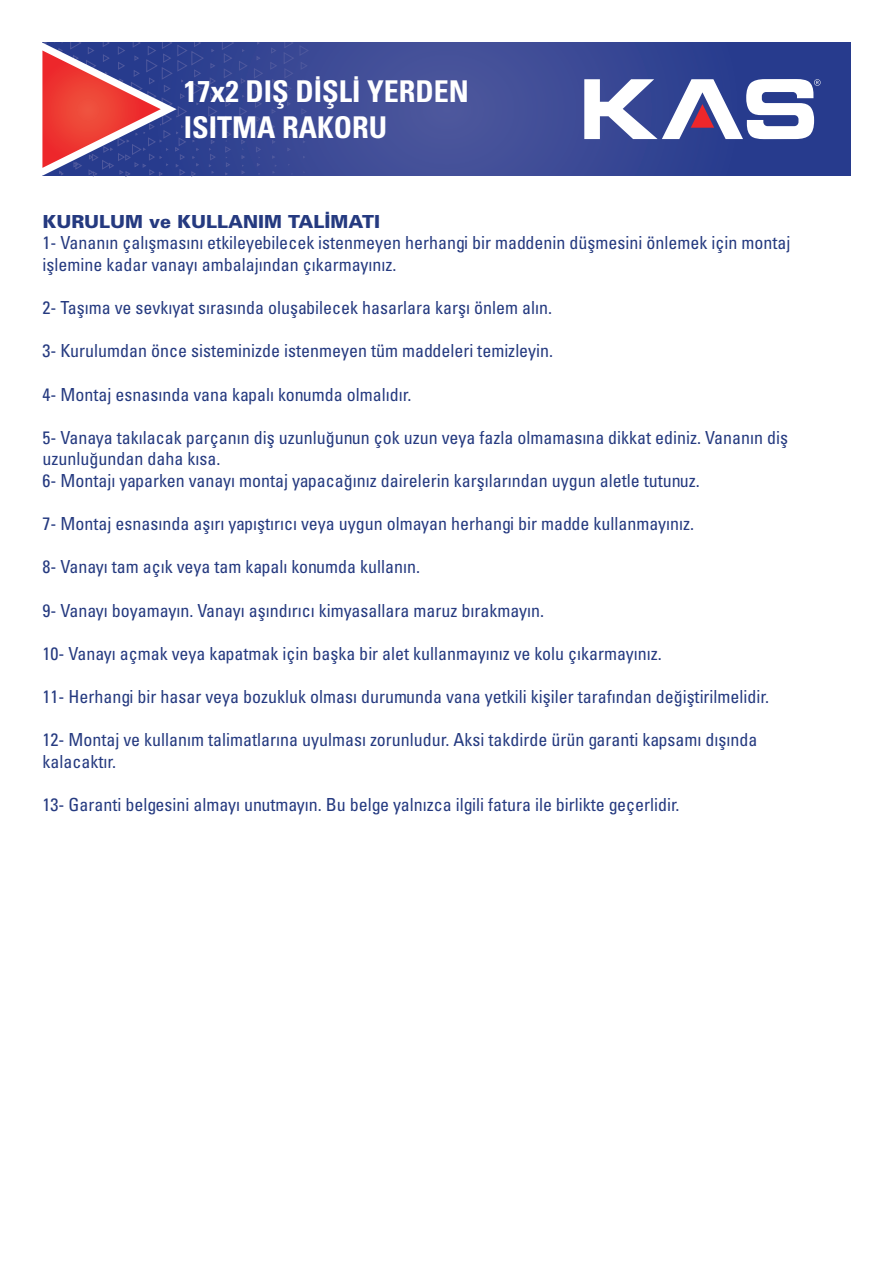
<style>
.page{position:relative;width:893px;height:1263px;background:#fff}
.page>*{position:absolute;margin:0;border:0;box-sizing:border-box;transform-origin:0 0}
.t1{font:30px/36px "Univers Cond Bd Tr";color:#fff}
.t2{font:18px/21.6px "Univers Condensed Tr";color:#253a80}
.t3{font:18px "Univers Black Tr";color:#253a80}
</style>
<div class="page">
<svg style="left:247px;top:43px;width:603px;height:133px;background:#3a4995"></svg>
<svg style="left:256px;top:131px;width:5px;height:6px"></svg>
<svg style="left:256px;top:117px;width:5px;height:5px"></svg>
<svg style="left:255px;top:100px;width:7px;height:8px"></svg>
<svg style="left:255px;top:85px;width:7px;height:8px"></svg>
<svg style="left:254px;top:68px;width:9px;height:11px"></svg>
<svg style="left:257px;top:56px;width:3px;height:4px"></svg>
<svg style="left:272px;top:140px;width:3px;height:4px"></svg>
<svg style="left:272px;top:109px;width:4px;height:5px"></svg>
<svg style="left:271px;top:94px;width:5px;height:5px"></svg>
<svg style="left:272px;top:79px;width:3px;height:4px"></svg>
<svg style="left:270px;top:62px;width:7px;height:8px"></svg>
<svg style="left:271px;top:48px;width:5px;height:5px"></svg>
<svg style="left:287px;top:148px;width:4px;height:3px"></svg>
<svg style="left:287px;top:132px;width:4px;height:5px"></svg>
<svg style="left:287px;top:102px;width:4px;height:4px"></svg>
<svg style="left:286px;top:85px;width:6px;height:7px"></svg>
<svg style="left:284px;top:43px;width:10px;height:35px"></svg>
<svg style="left:302px;top:125px;width:4px;height:4px"></svg>
<svg style="left:301px;top:108px;width:6px;height:7px"></svg>
<svg style="left:303px;top:79px;width:3px;height:4px"></svg>
<svg style="left:301px;top:62px;width:7px;height:8px"></svg>
<svg style="left:300px;top:45px;width:9px;height:11px"></svg>
<svg style="left:256px;top:147px;width:5px;height:19px"></svg>
<svg style="left:272px;top:165px;width:4px;height:9px"></svg>
<svg style="left:42px;top:43px;width:205px;height:133px;background:#6e4c80"></svg>
<svg style="left:584px;top:79px;width:237px;height:60px"></svg>
<h1 class="t1" style="left:184px;top:73px;width:286px">17x2 DIŞ DİŞLİ YERDEN<br>ISITMA RAKORU</h1>
<p class="t3" style="left:43px;top:210px;width:339px">KURULUM ve KULLANIM TALİMATI</p>
<p class="t2" style="left:43px;top:232px;width:749px">1- Vananın çalışmasını etkileyebilecek istenmeyen herhangi bir maddenin düşmesini önlemek için montaj işlemine kadar vanayı ambalajından çıkarmayınız.</p>
<p class="t2" style="left:43px;top:296px;width:511px">2- Taşıma ve sevkıyat sırasında oluşabilecek hasarlara karşı önlem alın.</p>
<p class="t2" style="left:43px;top:340px;width:512px">3- Kurulumdan önce sisteminizde istenmeyen tüm maddeleri temizleyin.</p>
<p class="t2" style="left:43px;top:383px;width:370px">4- Montaj esnasında vana kapalı konumda olmalıdır.</p>
<p class="t2" style="left:43px;top:426px;width:747px">5- Vanaya takılacak parçanın diş uzunluğunun çok uzun veya fazla olmamasına dikkat ediniz. Vananın diş uzunluğundan daha kısa.<br>6- Montajı yaparken vanayı montaj yapacağınız dairelerin karşılarından uygun aletle tutunuz.</p>
<p class="t2" style="left:43px;top:512px;width:653px">7- Montaj esnasında aşırı yapıştırıcı veya uygun olmayan herhangi bir madde kullanmayınız.</p>
<p class="t2" style="left:43px;top:556px;width:379px">8- Vanayı tam açık veya tam kapalı konumda kullanın.</p>
<p class="t2" style="left:43px;top:599px;width:503px">9- Vanayı boyamayın. Vanayı aşındırıcı kimyasallara maruz bırakmayın.</p>
<p class="t2" style="left:43px;top:642px;width:621px">10- Vanayı açmak veya kapatmak için başka bir alet kullanmayınız ve kolu çıkarmayınız.</p>
<p class="t2" style="left:43px;top:685px;width:728px">11- Herhangi bir hasar veya bozukluk olması durumunda vana yetkili kişiler tarafından değiştirilmelidir.</p>
<p class="t2" style="left:43px;top:728px;width:716px">12- Montaj ve kullanım talimatlarına uyulması zorunludur. Aksi takdirde ürün garanti kapsamı dışında kalacaktır.</p>
<p class="t2" style="left:43px;top:793px;width:639px">13- Garanti belgesini almayı unutmayın. Bu belge yalnızca ilgili fatura ile birlikte geçerlidir.</p>
</div>
